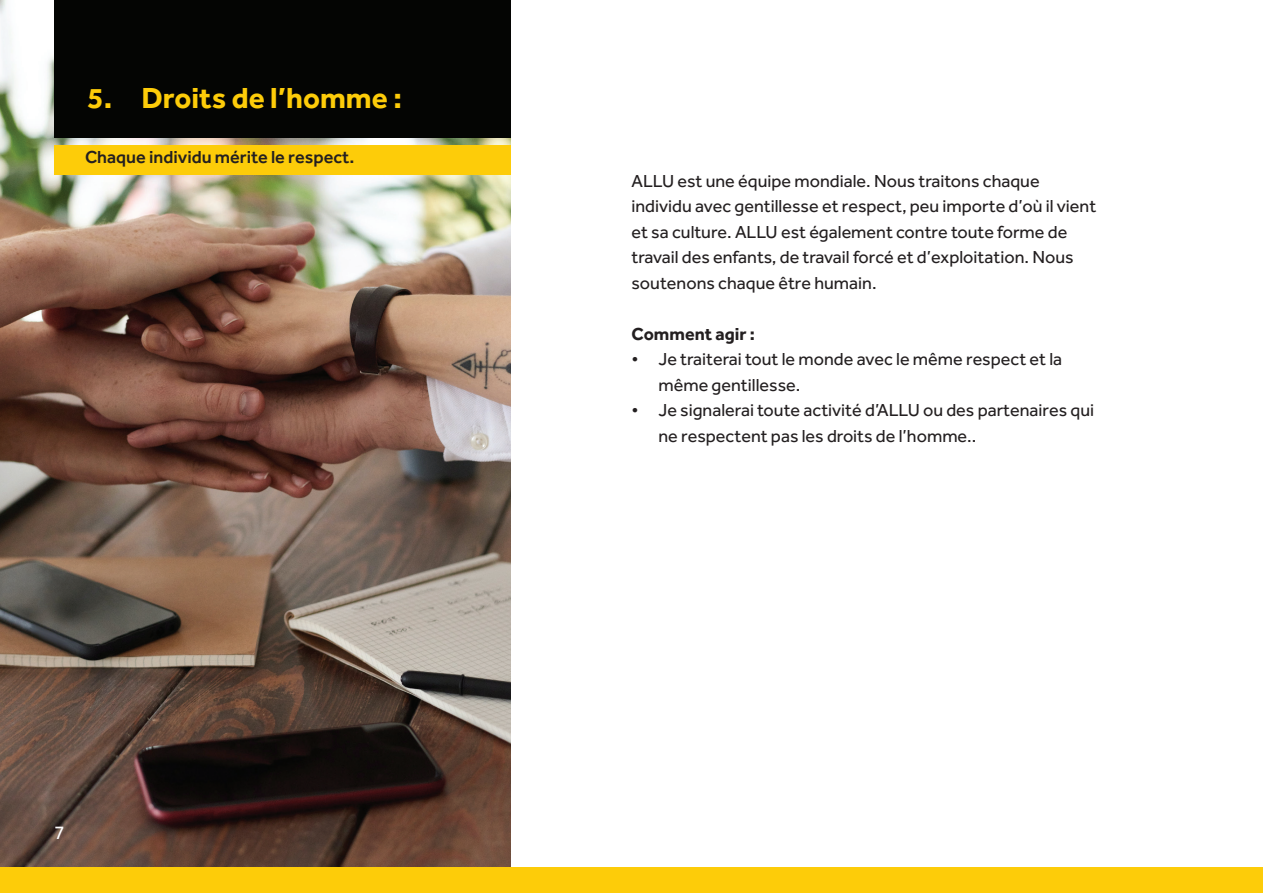
<style>
.page{position:relative;width:1263px;height:893px;background:#fff}
.page>*{position:absolute;margin:0;border:0;box-sizing:border-box;transform-origin:0 0}
.t1{font:700 30px "Effra";color:#fdcc09}
.t2{font:19.5px "Effra";color:#fff}
.t3{font:18px/25.5px "Effra";color:#231f20}
.t4{font:500 18px "Effra";color:#231f20}
.t5{font:700 18px "Effra";color:#231f20}
</style>
<div class="page">
<img style="left:0;top:0;width:510px;height:867px">
<div style="left:54px;top:0;width:456px;height:138px;background:#040503"></div>
<div style="left:54px;top:145px;width:456px;height:30px;background:#fdcc09"></div>
<div style="left:0;top:867px;width:1263px;height:26px;background:#fdcc09"></div>
<h1 class="t1" style="left:87px;top:79px;width:316px">5. Droits de l’homme :</h1>
<p class="t4" style="left:85px;top:146px;width:271px">Chaque individu mérite le respect.</p>
<p class="t2" style="left:54px;top:821px;width:12px">7</p>
<p class="t3" style="left:631px;top:168px;width:466px">ALLU est une équipe mondiale. Nous traitons chaque individu avec gentillesse et respect, peu importe d’où il vient et sa culture. ALLU est également contre toute forme de travail des enfants, de travail forcé et d’exploitation. Nous soutenons chaque être humain.</p>
<p class="t5" style="left:631px;top:323px;width:125px">Comment agir :</p>
<p class="t3" style="left:658px;top:346px;width:405px;text-indent:-27px">• Je traiterai tout le monde avec le même respect et la même gentillesse.</p>
<p class="t3" style="left:658px;top:397px;width:437px;text-indent:-27px">• Je signalerai toute activité d’ALLU ou des partenaires qui ne respectent pas les droits de l’homme..</p>
</div>
